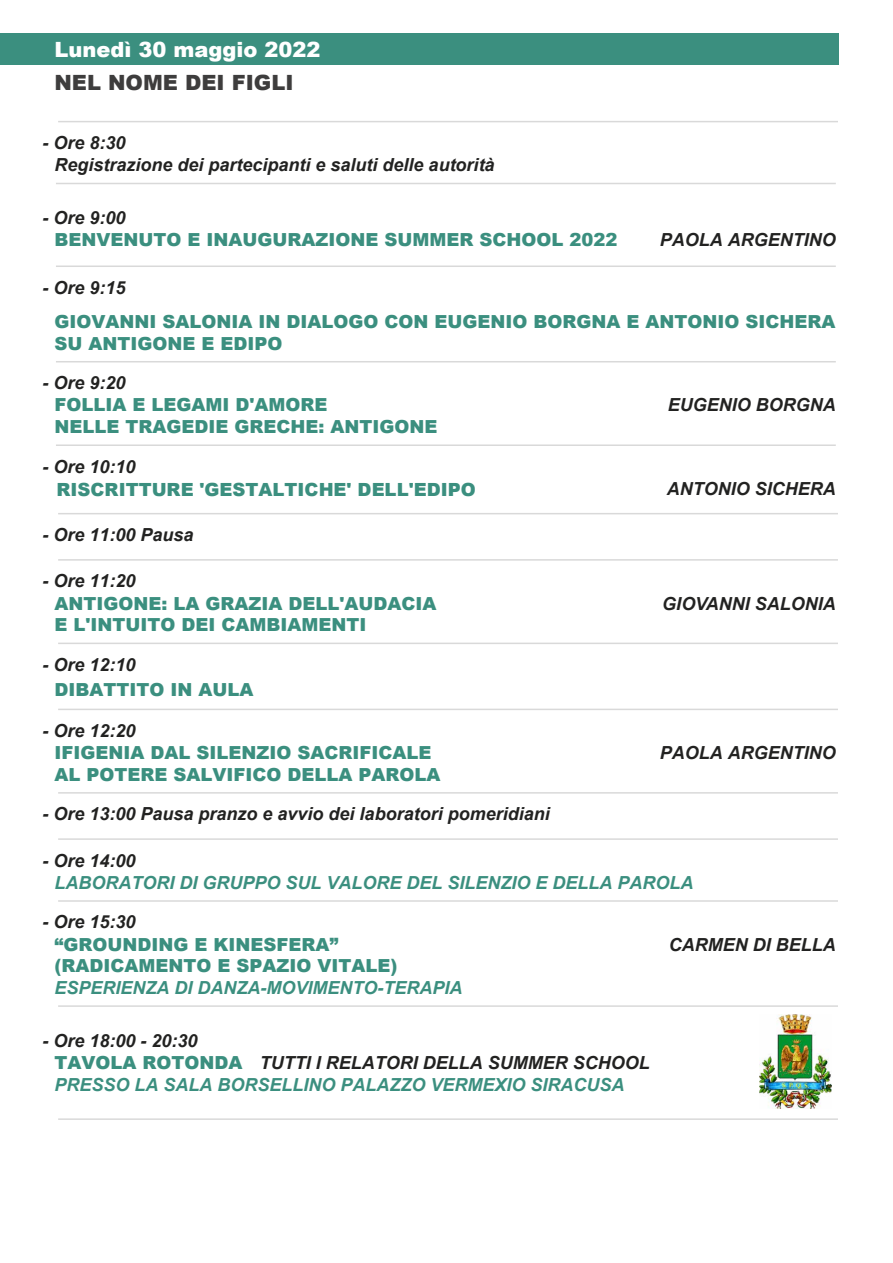
<style>
.page{position:relative;width:893px;height:1263px;background:#fff}
.page>*{position:absolute;margin:0;border:0;box-sizing:border-box;transform-origin:0 0}
.t1{font:900 21px "Arial";color:#fff}
.t2{font:900 21px "Arial";color:#3e3d3d}
.t3{font:900 18.15px "Arial";color:#3b8f7f}
.t4{font:900 18px/21.6px "Arial";color:#3b8f7f}
.t5{font:italic 700 18px "Arial";color:#222221}
.t6{font:italic 700 18px "Arial";color:#3b8f7f}
</style>
<div class="page">
<div style="left:0;top:33px;width:838px;height:32px;background:#3b8f7f"></div>
<hr style="left:56px;top:361px;width:780px;height:1px;background:#d9d9d9">
<hr style="left:56px;top:265px;width:780px;height:2px;background:#d9d9d9">
<hr style="left:56px;top:183px;width:780px;height:1px;background:#d9d9d9">
<hr style="left:56px;top:444px;width:780px;height:2px;background:#d9d9d9">
<hr style="left:58px;top:513px;width:780px;height:1px;background:#d9d9d9">
<hr style="left:58px;top:643px;width:780px;height:1px;background:#d9d9d9">
<hr style="left:58px;top:709px;width:780px;height:1px;background:#d9d9d9">
<hr style="left:58px;top:792px;width:780px;height:2px;background:#d9d9d9">
<hr style="left:58px;top:838px;width:780px;height:2px;background:#d9d9d9">
<hr style="left:58px;top:900px;width:780px;height:2px;background:#d9d9d9">
<hr style="left:58px;top:1005px;width:780px;height:2px;background:#d9d9d9">
<hr style="left:58px;top:1118px;width:780px;height:2px;background:#d9d9d9">
<hr style="left:58px;top:121px;width:780px;height:1px;background:#d9d9d9">
<hr style="left:58px;top:559px;width:780px;height:2px;background:#d9d9d9">
<img style="left:760px;top:1015px;width:71px;height:93px">
<p class="t1" style="left:54px;top:34px;width:268px">Lunedì 30 maggio 2022</p>
<p class="t2" style="left:54px;top:68px;width:241px">NEL NOME DEI FIGLI</p>
<p class="t5" style="left:42px;top:131px;width:85px">- Ore 8:30</p>
<p class="t5" style="left:54px;top:153px;width:442px">Registrazione dei partecipanti e saluti delle autorità</p>
<p class="t5" style="left:42px;top:206px;width:85px">- Ore 9:00</p>
<p class="t4" style="left:54px;top:229px;width:564px">BENVENUTO E INAUGURAZIONE SUMMER SCHOOL 2022</p>
<p class="t5" style="left:660px;top:228px;width:178px">PAOLA ARGENTINO</p>
<p class="t5" style="left:42px;top:276px;width:85px">- Ore 9:15</p>
<p class="t4" style="left:54px;top:310px;width:782px">GIOVANNI SALONIA IN DIALOGO CON EUGENIO BORGNA E ANTONIO SICHERA<br>SU ANTIGONE E EDIPO</p>
<p class="t5" style="left:42px;top:371px;width:85px">- Ore 9:20</p>
<p class="t4" style="left:54px;top:394px;width:384px">FOLLIA E LEGAMI D'AMORE<br>NELLE TRAGEDIE GRECHE: ANTIGONE</p>
<p class="t5" style="left:668px;top:393px;width:170px">EUGENIO BORGNA</p>
<p class="t5" style="left:42px;top:455px;width:95px">- Ore 10:10</p>
<p class="t3" style="left:57px;top:476px;width:420px">RISCRITTURE 'GESTALTICHE' DELL'EDIPO</p>
<p class="t5" style="left:667px;top:477px;width:171px">ANTONIO SICHERA</p>
<p class="t5" style="left:42px;top:523px;width:153px">- Ore 11:00 Pausa</p>
<p class="t5" style="left:43px;top:569px;width:95px">- Ore 11:20</p>
<p class="t4" style="left:55px;top:592px;width:383px">ANTIGONE: LA GRAZIA DELL'AUDACIA<br>E L'INTUITO DEI CAMBIAMENTI</p>
<p class="t5" style="left:662px;top:592px;width:175px">GIOVANNI SALONIA</p>
<p class="t5" style="left:43px;top:653px;width:95px">- Ore 12:10</p>
<p class="t4" style="left:55px;top:678px;width:200px">DIBATTITO IN AULA</p>
<p class="t5" style="left:42px;top:719px;width:95px">- Ore 12:20</p>
<p class="t4" style="left:54px;top:741px;width:388px">IFIGENIA DAL SILENZIO SACRIFICALE<br>AL POTERE SALVIFICO DELLA PAROLA</p>
<p class="t5" style="left:660px;top:741px;width:178px">PAOLA ARGENTINO</p>
<p class="t5" style="left:42px;top:802px;width:509px">- Ore 13:00 Pausa pranzo e avvio dei laboratori pomeridiani</p>
<p class="t5" style="left:42px;top:848px;width:95px">- Ore 14:00</p>
<p class="t6" style="left:54px;top:871px;width:641px">LABORATORI DI GRUPPO SUL VALORE DEL SILENZIO E DELLA PAROLA</p>
<p class="t5" style="left:43px;top:910px;width:95px">- Ore 15:30</p>
<p class="t4" style="left:54px;top:933px;width:344px">“GROUNDING E KINESFERA” (RADICAMENTO E SPAZIO VITALE)</p>
<p class="t6" style="left:54px;top:976px;width:410px">ESPERIENZA DI DANZA-MOVIMENTO-TERAPIA</p>
<p class="t5" style="left:43px;top:1029px;width:157px">- Ore 18:00 - 20:30</p>
<p class="t4" style="left:55px;top:1051px;width:189px">TAVOLA ROTONDA</p>
<p class="t6" style="left:55px;top:1073px;width:572px">PRESSO LA SALA BORSELLINO PALAZZO VERMEXIO SIRACUSA</p>
<p class="t5" style="left:260px;top:1051px;width:392px">TUTTI I RELATORI DELLA SUMMER SCHOOL</p>
<p class="t5" style="left:669px;top:933px;width:168px">CARMEN DI BELLA</p>
</div>
